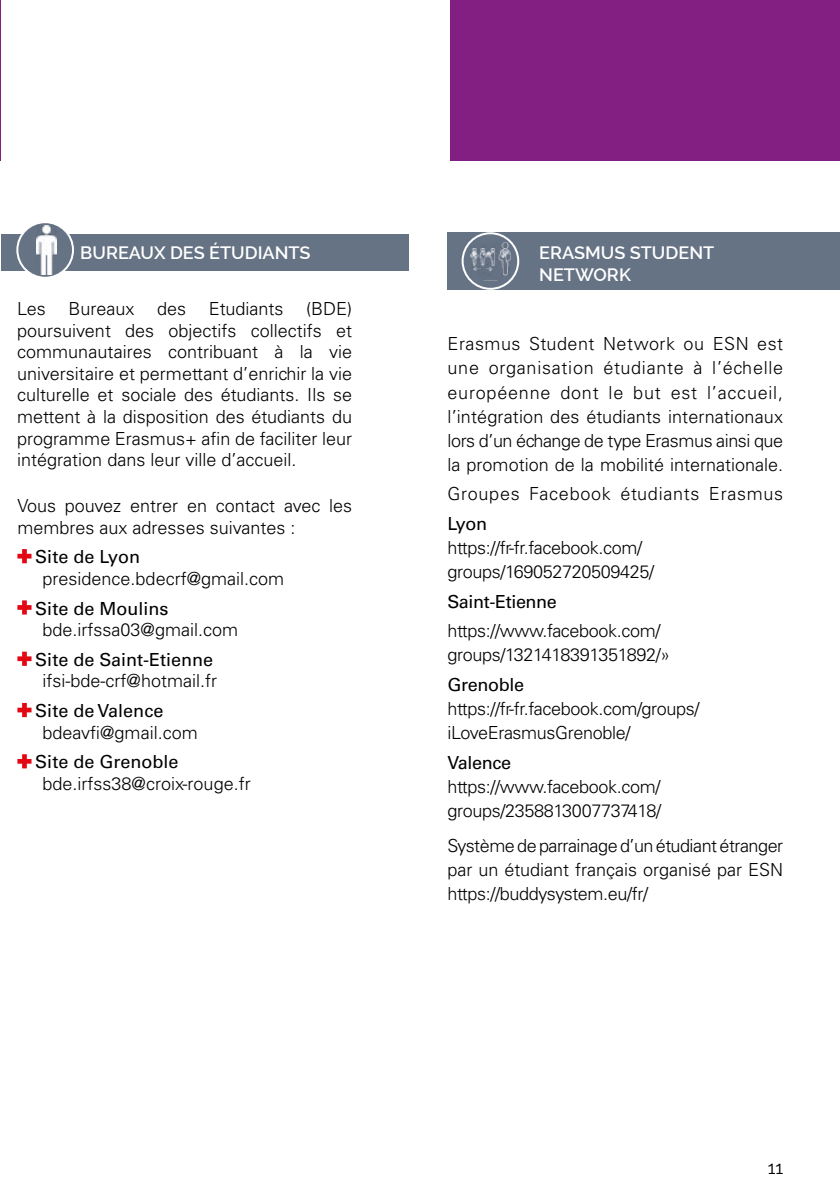
<style>
.page{position:relative;width:840px;height:1191px;background:#fff}
.page>*{position:absolute;margin:0;border:0;box-sizing:border-box;transform-origin:0 0}
.t1{font:300 18px/21.6px "Univers LT Std";color:#000;text-align:justify}
.t2{font:300 18px/24px "Univers LT Std";letter-spacing:-.02em;color:#000}
.t3{font:18px "Univers LT Std";color:#000}
.t4{font:600 18px/21.6px "Raleway";color:#fff}
.t5{font:300 18px "Univers LT Std";letter-spacing:.04em;color:#000}
.t6{font:18px "Univers LT Std";letter-spacing:-.02em;color:#000}
.t7{font:18px "Raleway";color:#000}
</style>
<div class="page">
<hr style="left:0;top:0;width:1px;height:160px;background:#831f82">
<svg style="left:17px;top:549px;width:14px;height:14px"></svg>
<svg style="left:17px;top:600px;width:14px;height:14px"></svg>
<svg style="left:17px;top:651px;width:14px;height:15px"></svg>
<svg style="left:17px;top:703px;width:14px;height:14px"></svg>
<svg style="left:17px;top:754px;width:14px;height:14px"></svg>
<div style="left:450px;top:0;width:389px;height:160px;background:#831f82"></div>
<div style="left:2px;top:234px;width:406px;height:37px;background:#667385"></div>
<div style="left:17px;top:222px;width:56px;height:56px;background:#667385;border-radius:50%"></div>
<img style="left:36px;top:225px;width:21px;height:50px">
<div style="left:16px;top:221px;width:58px;height:58px;border:2px solid #fff;border-radius:50%"></div>
<div style="left:447px;top:232px;width:392px;height:58px;background:#667385"></div>
<svg style="left:462px;top:233px;width:56px;height:56px"></svg>
<img style="left:470px;top:242px;width:40px;height:38px">
<div style="left:461px;top:232px;width:58px;height:58px;border:2px solid #fff;border-radius:50%"></div>
<p class="t4" style="left:80px;top:242px;width:232px">BUREAUX DES ÉTUDIANTS</p>
<p class="t1" style="left:17px;top:298px;width:336px;text-indent:288px">(BDE) poursuivent des objectifs collectifs et communautaires contribuant à la vie universitaire et permettant d’enrichir la vie culturelle et sociale des étudiants. Ils se mettent à la disposition des étudiants du programme Erasmus+ afin de faciliter leur intégration dans leur ville d’accueil.</p>
<p class="t1" style="left:17px;top:298px;width:30px">Les</p>
<p class="t1" style="left:68px;top:298px;width:68px">Bureaux</p>
<p class="t1" style="left:157px;top:298px;width:31px">des</p>
<p class="t1" style="left:209px;top:298px;width:76px">Etudiants</p>
<p class="t1" style="left:17px;top:495px;width:336px">Vous pouvez entrer en contact avec les membres aux adresses suivantes :</p>
<p class="t3" style="left:35px;top:546px;width:106px">Site de Lyon</p>
<p class="t1" style="left:42px;top:567px;width:243px">presidence.bdecrf@gmail.com</p>
<p class="t3" style="left:35px;top:597px;width:135px">Site de Moulins</p>
<p class="t1" style="left:42px;top:619px;width:197px">bde.irfssa03@gmail.com</p>
<p class="t3" style="left:35px;top:649px;width:179px">Site de Saint-Etienne</p>
<p class="t1" style="left:42px;top:670px;width:176px">ifsi-bde-crf@hotmail.fr</p>
<p class="t3" style="left:35px;top:700px;width:129px">Site de Valence</p>
<p class="t1" style="left:42px;top:721px;width:157px">bdeavfi@gmail.com</p>
<p class="t3" style="left:35px;top:751px;width:145px">Site de Grenoble</p>
<p class="t1" style="left:42px;top:773px;width:210px">bde.irfss38@croix-rouge.fr</p>
<p class="t4" style="left:539px;top:242px;width:176px">ERASMUS STUDENT<br>NETWORK</p>
<p class="t1" style="left:447px;top:332px;width:337px;line-height:24px">Erasmus Student Network ou ESN est une organisation étudiante à l’échelle européenne dont le but est l’accueil, l’intégration des étudiants internationaux lors d’un échange de type Erasmus ainsi que la promotion de la mobilité internationale.</p>
<p class="t5" style="left:447px;top:483px;width:337px">Groupes Facebook étudiants Erasmus</p>
<p class="t3" style="left:447px;top:513px;width:41px">Lyon</p>
<p class="t2" style="left:447px;top:535px;width:208px">https://fr-fr.facebook.com/ groups/169052720509425/</p>
<p class="t6" style="left:447px;top:590px;width:111px">Saint-Etienne</p>
<p class="t2" style="left:447px;top:619px;width:224px">https://www.facebook.com/ groups/1321418391351892/»</p>
<p class="t6" style="left:447px;top:674px;width:78px">Grenoble</p>
<p class="t2" style="left:447px;top:696px;width:253px">https://fr-fr.facebook.com/groups/ iLoveErasmusGrenoble/</p>
<p class="t6" style="left:447px;top:751px;width:65px">Valence</p>
<p class="t2" style="left:447px;top:774px;width:215px">https://www.facebook.com/ groups/2358813007737418/</p>
<p class="t1" style="left:447px;top:833px;width:337px;line-height:24px">Système de parrainage d’un étudiant étranger par un étudiant français organisé par ESN https://buddysystem.eu/fr/</p>
<p class="t7" style="left:767px;top:1157px;width:17px">11</p>
</div>
